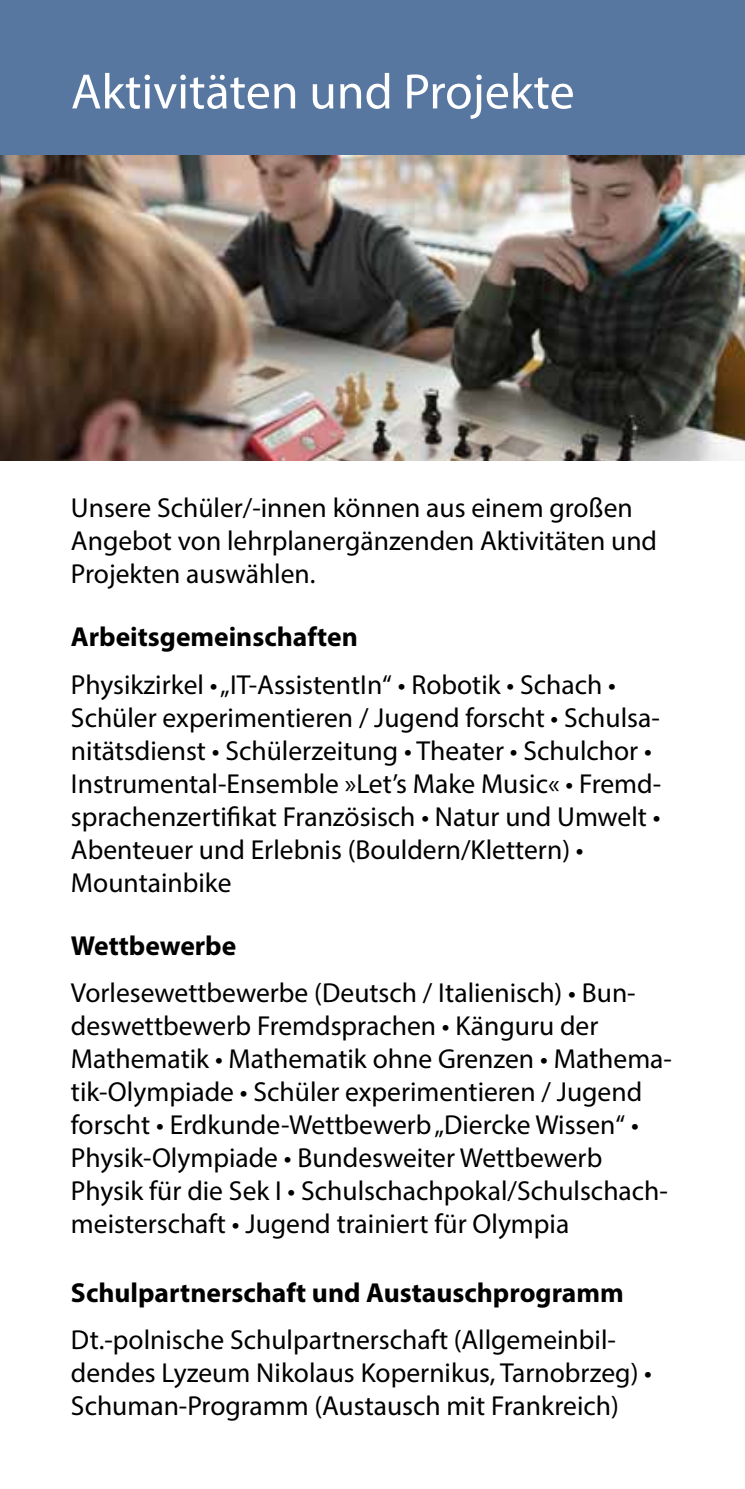
<style>
.page{position:relative;width:745px;height:1489px;background:#fff}
.page>*{position:absolute;margin:0;border:0;box-sizing:border-box;transform-origin:0 0}
.t1{font:50px "Myriad Pro";color:#fff}
.t2{font:27.5px/33px "Myriad Pro";color:#000}
.t3{font:700 27.5px "Myriad Pro";color:#000}
</style>
<div class="page">
<div style="left:0;top:0;width:744px;height:156px;background:#5777a0"></div>
<img style="left:0;top:156px;width:744px;height:305px">
<h1 class="t1" style="left:71px;top:61px;width:505px">Aktivitäten und Projekte</h1>
<p class="t2" style="left:71px;top:491px;width:587px">Unsere Schüler/-innen können aus einem großen<br>Angebot von lehrplanergänzenden Aktivitäten und<br>Projekten auswählen.</p>
<p class="t3" style="left:71px;top:619px;width:288px">Arbeitsgemeinschaften</p>
<p class="t2" style="left:71px;top:667px;width:591px">Physikzirkel • „IT-AssistentIn“ • Robotik • Schach • Schüler experimentieren / Jugend forscht • Schulsa&shy;nitätsdienst • Schülerzeitung • Theater • Schulchor • Instrumental-Ensemble »Let’s Make Music« • Fremd&shy;sprachenzertifikat Französisch • Natur und Umwelt • Abenteuer und Erlebnis (Bouldern/Klettern) • Mountainbike</p>
<p class="t3" style="left:71px;top:927px;width:167px">Wettbewerbe</p>
<p class="t2" style="left:71px;top:976px;width:602px">Vorlesewettbewerbe (Deutsch / Italienisch) • Bun&shy;deswettbewerb Fremdsprachen • Känguru der Mathematik • Mathematik ohne Grenzen • Mathema&shy;tik-Olympiade • Schüler experimentieren / Jugend forscht • Erdkunde-Wettbewerb „Diercke Wissen“ • Physik-Olympiade • Bundesweiter Wettbewerb Physik für die Sek I • Schulschachpokal/Schulschach&shy;meisterschaft • Jugend trainiert für Olympia</p>
<p class="t3" style="left:71px;top:1274px;width:554px">Schulpartnerschaft und Austauschprogramm</p>
<p class="t2" style="left:71px;top:1322px;width:582px">Dt.-polnische Schulpartnerschaft (Allgemeinbil&shy;dendes Lyzeum Nikolaus Kopernikus, Tarnobrzeg) •<br>Schuman-Programm (Austausch mit Frankreich)</p>
</div>
